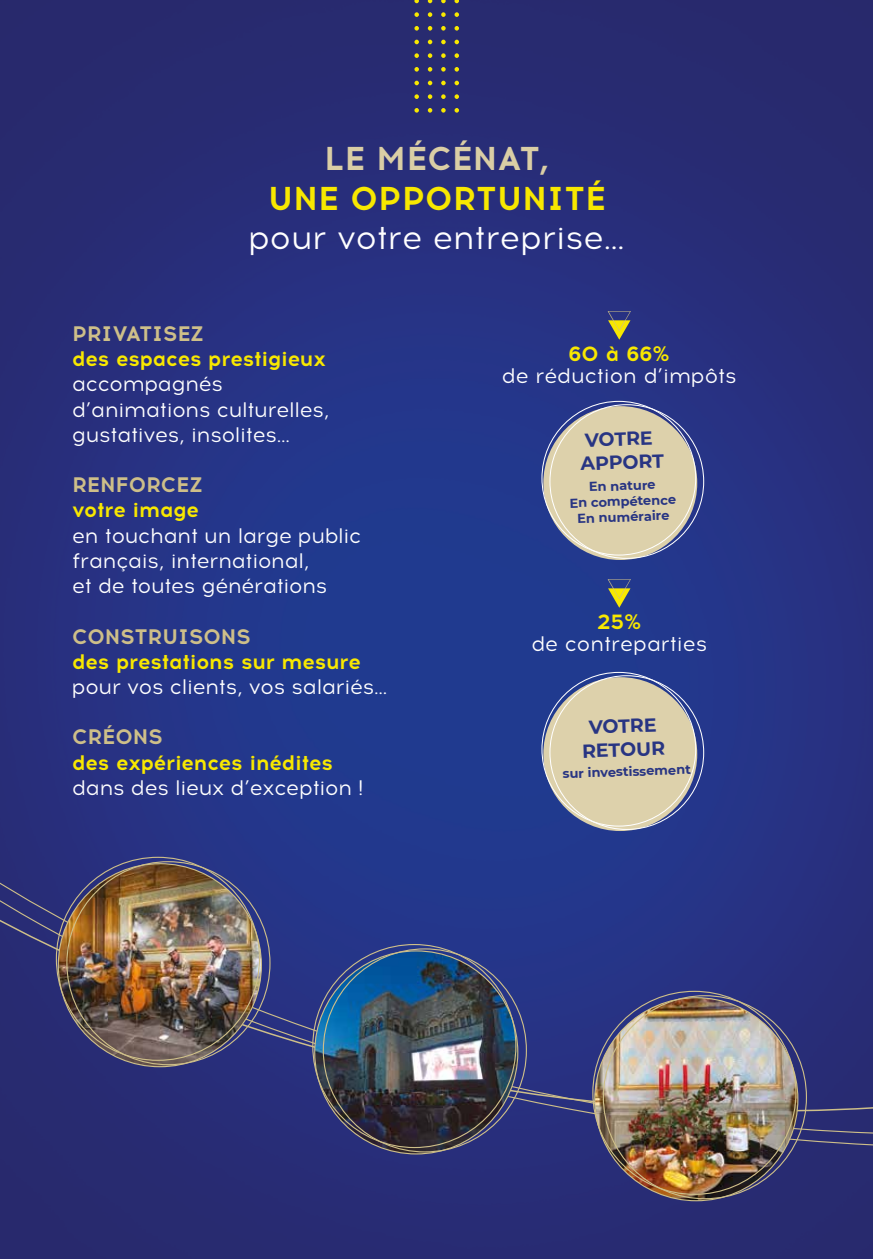
<style>
.page{position:relative;width:873px;height:1259px;background:#fff}
.page>*{position:absolute;margin:0;border:0;box-sizing:border-box;transform-origin:0 0}
.t1{font:33px "Acrom";color:#fff}
.t2{font:700 33px "Acrom";letter-spacing:.01em;color:#f8e800}
.t3{font:700 33px "Acrom";letter-spacing:.01em;color:#dacea5}
.t4{font:21px/25.2px "Acrom";letter-spacing:-.01em;color:#fff}
.t5{font:700 21px "Acrom";letter-spacing:-.01em;color:#f8e800}
.t6{font:700 21px "Acrom";color:#cebf89}
.t7{font:700 18.9px/23.4px "Montserrat";color:#283583}
.t8{font:700 12.9px/15.6px "Montserrat";color:#283583;text-align:center}
</style>
<div class="page">
<img style="left:0;top:0;width:872px;height:1258px">
<div style="left:0;top:1134px;width:872px;height:11px;background:#282c75"></div>
<svg style="left:0;top:867px;width:872px;height:267px;background:#2a347f"></svg>
<svg style="left:414px;top:0;width:5px;height:3px"></svg>
<svg style="left:427px;top:0;width:5px;height:3px"></svg>
<svg style="left:441px;top:0;width:4px;height:3px"></svg>
<svg style="left:454px;top:0;width:5px;height:3px"></svg>
<svg style="left:414px;top:12px;width:5px;height:5px"></svg>
<svg style="left:427px;top:12px;width:5px;height:5px"></svg>
<svg style="left:441px;top:12px;width:4px;height:5px"></svg>
<svg style="left:454px;top:12px;width:5px;height:5px"></svg>
<svg style="left:414px;top:26px;width:5px;height:5px"></svg>
<svg style="left:427px;top:26px;width:5px;height:5px"></svg>
<svg style="left:441px;top:26px;width:4px;height:5px"></svg>
<svg style="left:454px;top:26px;width:5px;height:5px"></svg>
<svg style="left:414px;top:40px;width:5px;height:4px"></svg>
<svg style="left:427px;top:40px;width:5px;height:4px"></svg>
<svg style="left:441px;top:40px;width:4px;height:4px"></svg>
<svg style="left:454px;top:40px;width:5px;height:4px"></svg>
<svg style="left:414px;top:53px;width:5px;height:5px"></svg>
<svg style="left:427px;top:53px;width:5px;height:5px"></svg>
<svg style="left:441px;top:53px;width:4px;height:5px"></svg>
<svg style="left:454px;top:53px;width:5px;height:5px"></svg>
<svg style="left:414px;top:67px;width:5px;height:5px"></svg>
<svg style="left:427px;top:67px;width:5px;height:5px"></svg>
<svg style="left:441px;top:67px;width:4px;height:5px"></svg>
<svg style="left:454px;top:67px;width:5px;height:5px"></svg>
<svg style="left:414px;top:81px;width:5px;height:4px"></svg>
<svg style="left:427px;top:81px;width:5px;height:4px"></svg>
<svg style="left:441px;top:81px;width:4px;height:4px"></svg>
<svg style="left:454px;top:81px;width:5px;height:4px"></svg>
<svg style="left:414px;top:94px;width:5px;height:5px"></svg>
<svg style="left:427px;top:94px;width:5px;height:5px"></svg>
<svg style="left:441px;top:94px;width:4px;height:5px"></svg>
<svg style="left:454px;top:94px;width:5px;height:5px"></svg>
<svg style="left:414px;top:108px;width:5px;height:5px"></svg>
<svg style="left:427px;top:108px;width:5px;height:5px"></svg>
<svg style="left:441px;top:108px;width:4px;height:5px"></svg>
<svg style="left:454px;top:108px;width:5px;height:5px"></svg>
<img style="left:58px;top:863px;width:203px;height:203px;border-radius:100px">
<img style="left:594px;top:997px;width:203px;height:203px;border-radius:101px">
<svg style="left:607px;top:311px;width:23px;height:29px"></svg>
<div style="left:543px;top:406px;width:154px;height:154px;background:#ddd1ab;border-radius:50%"></div>
<svg style="left:607px;top:579px;width:23px;height:28px"></svg>
<div style="left:543px;top:677px;width:154px;height:154px;background:#ddd1ab;border-radius:50%"></div>
<img style="left:314px;top:950px;width:203px;height:203px;border-radius:101px">
<h1 class="t3" style="left:324px;top:135px;width:226px">LE MÉCÉNAT,</h1>
<h1 class="t2" style="left:268px;top:174px;width:339px">UNE OPPORTUNITÉ</h1>
<h1 class="t1" style="left:249px;top:216px;width:377px">pour votre entreprise…</h1>
<p class="t6" style="left:72px;top:318px;width:133px">PRIVATISEZ</p>
<p class="t5" style="left:72px;top:344px;width:255px">des espaces prestigieux</p>
<p class="t4" style="left:72px;top:372px;width:259px">accompagnés d’animations culturelles, gustatives, insolites…</p>
<p class="t6" style="left:72px;top:470px;width:132px">RENFORCEZ</p>
<p class="t5" style="left:72px;top:495px;width:128px">votre image</p>
<p class="t4" style="left:72px;top:523px;width:290px">en touchant un large public français, international,<br>et de toutes générations</p>
<p class="t6" style="left:72px;top:621px;width:180px">CONSTRUISONS</p>
<p class="t5" style="left:72px;top:646px;width:290px">des prestations sur mesure</p>
<p class="t4" style="left:72px;top:674px;width:316px">pour vos clients, vos salariés…</p>
<p class="t6" style="left:72px;top:722px;width:92px">CRÉONS</p>
<p class="t5" style="left:72px;top:747px;width:262px">des expériences inédites</p>
<p class="t4" style="left:72px;top:775px;width:292px">dans des lieux d’exception !</p>
<p class="t5" style="left:568px;top:338px;width:103px">60 à 66%</p>
<p class="t4" style="left:501px;top:364px;width:236px">de réduction d’impôts</p>
<p class="t7" style="left:579px;top:427px;width:85px;rotate:-2deg">VOTRE<br>APPORT</p>
<p class="t8" style="left:568px;top:479px;width:108px;rotate:-2deg">En nature<br>En compétence<br>En numéraire</p>
<p class="t5" style="left:597px;top:606px;width:46px">25%</p>
<p class="t4" style="left:531px;top:632px;width:177px">de contreparties</p>
<p class="t7" style="left:580px;top:714px;width:84px;text-align:center;rotate:-2deg">VOTRE<br>RETOUR</p>
<p class="t8" style="left:562px;top:765px;width:130px;rotate:-2deg">sur investissement</p>
</div>
